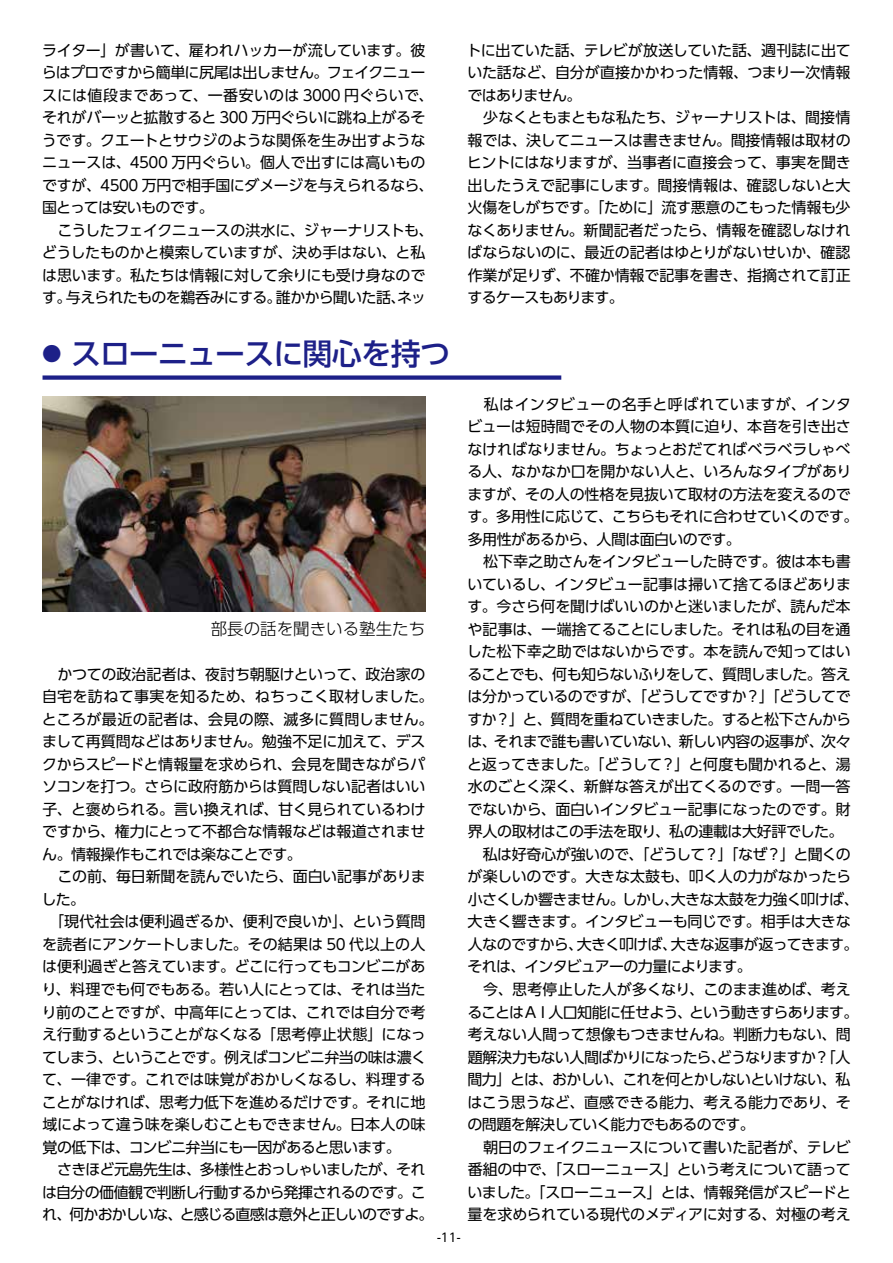
<style>
.page{position:relative;width:893px;height:1263px;background:#fff}
.page>*{position:absolute;margin:0;border:0;box-sizing:border-box;transform-origin:0 0}
.t1{font:500 30px "UD Shin Go Pr 6 N";letter-spacing:-.03em;color:#1d2088}
.t2{font:300 16.5px "UD Shin Go Pr 6 N";color:#000}
.t3{font:15px/22.5px "UD Shin Go Pr 6 N";letter-spacing:-.02em;color:#000}
.t4{font:12px "UD Shin Go Pr 6 N";color:#000}
.s1{font-size:19.5px}
</style>
<div class="page">
<div style="left:43px;top:375px;width:518px;height:5px;background:#1d2088"></div>
<img style="left:43px;top:397px;width:382px;height:214px">
<p class="t3" style="left:42px;top:38px;width:393px">ライター」が書いて、雇われハッカーが流しています。彼らはプロですから簡単に尻尾は出しません。フェイクニュースには値段まであって、一番安いのは 3000 円ぐらいで、それがバーッと拡散すると 300 万円ぐらいに跳ね上がるそうです。クエートとサウジのような関係を生み出すようなニュースは、4500 万円ぐらい。個人で出すには高いものですが、4500 万円で相手国にダメージを与えられるなら、国とっては安いものです。<br>　こうしたフェイクニュースの洪水に、ジャーナリストも、どうしたものかと模索していますが、決め手はない、と私は思います。私たちは情報に対して余りにも受け身なのです。与えられたものを鵜呑みにする。誰かから聞いた話、ネッ</p>
<p class="t3" style="left:466px;top:38px;width:386px">トに出ていた話、テレビが放送していた話、週刊誌に出ていた話など、自分が直接かかわった情報、つまり一次情報ではありません。<br>　少なくともまともな私たち、ジャーナリストは、間接情報では、決してニュースは書きません。間接情報は取材のヒントにはなりますが、当事者に直接会って、事実を聞き出したうえで記事にします。間接情報は、確認しないと大火傷をしがちです。「ために」流す悪意のこもった情報も少なくありません。新聞記者だったら、情報を確認しなければならないのに、最近の記者はゆとりがないせいか、確認作業が足りず、不確か情報で記事を書き、指摘されて訂正するケースもあります。</p>
<h1 class="t1" style="left:42px;top:330px;width:409px"><span class="s1">●</span> スローニュースに関心を持つ</h1>
<p class="t2" style="left:211px;top:615px;width:216px">部長の話を聞きいる塾生たち</p>
<p class="t3" style="left:42px;top:662px;width:393px">　かつての政治記者は、夜討ち朝駆けといって、政治家の自宅を訪ねて事実を知るため、ねちっこく取材しました。ところが最近の記者は、会見の際、滅多に質問しません。まして再質問などはありません。勉強不足に加えて、デスクからスピードと情報量を求められ、会見を聞きながらパソコンを打つ。さらに政府筋からは質問しない記者はいい子、と褒められる。言い換えれば、甘く見られているわけですから、権力にとって不都合な情報などは報道されません。情報操作もこれでは楽なことです。<br>　この前、毎日新聞を読んでいたら、面白い記事がありました。<br>　「現代社会は便利過ぎるか、便利で良いか」、という質問を読者にアンケートしました。その結果は 50 代以上の人は便利過ぎと答えています。どこに行ってもコンビニがあり、料理でも何でもある。若い人にとっては、それは当たり前のことですが、中高年にとっては、これでは自分で考え行動するということがなくなる「思考停止状態」になってしまう、ということです。例えばコンビニ弁当の味は濃くて、一律です。これでは味覚がおかしくなるし、料理することがなければ、思考力低下を進めるだけです。それに地域によって違う味を楽しむこともできません。日本人の味覚の低下は、コンビニ弁当にも一因があると思います。<br>　さきほど元島先生は、多様性とおっしゃいましたが、それは自分の価値観で判断し行動するから発揮されるのです。これ、何かおかしいな、と感じる直感は意外と正しいのですよ。</p>
<p class="t3" style="left:467px;top:392px;width:393px">　私はインタビューの名手と呼ばれていますが、インタビューは短時間でその人物の本質に迫り、本音を引き出さなければなりません。ちょっとおだてればベラベラしゃべる人、なかなか口を開かない人と、いろんなタイプがありますが、その人の性格を見抜いて取材の方法を変えるのです。多用性に応じて、こちらもそれに合わせていくのです。多用性があるから、人間は面白いのです。<br>　松下幸之助さんをインタビューした時です。彼は本も書いているし、インタビュー記事は掃いて捨てるほどあります。今さら何を聞けばいいのかと迷いましたが、読んだ本や記事は、一端捨てることにしました。それは私の目を通した松下幸之助ではないからです。本を読んで知ってはいることでも、何も知らないふりをして、質問しました。答えは分かっているのですが、「どうしてですか？」「どうしてですか？」と、質問を重ねていきました。すると松下さんからは、それまで誰も書いていない、新しい内容の返事が、次々と返ってきました。「どうして？」と何度も聞かれると、湯水のごとく深く、新鮮な答えが出てくるのです。一問一答でないから、面白いインタビュー記事になったのです。財界人の取材はこの手法を取り、私の連載は大好評でした。　私は好奇心が強いので、「どうして？」「なぜ？」と聞くのが楽しいのです。大きな太鼓も、叩く人の力がなかったら小さくしか響きません。しかし、大きな太鼓を力強く叩けば、大きく響きます。インタビューも同じです。相手は大きな人なのですから、大きく叩けば、大きな返事が返ってきます。それは、インタビュアーの力量によります。<br>　今、思考停止した人が多くなり、このまま進めば、考えることはＡＩ人口知能に任せよう、という動きすらあります。考えない人間って想像もつきませんね。判断力もない、問題解決力もない人間ばかりになったら、どうなりますか？「人間力」とは、おかしい、これを何とかしないといけない、私はこう思うなど、直感できる能力、考える能力であり、その問題を解決していく能力でもあるのです。<br>　朝日のフェイクニュースについて書いた記者が、テレビ番組の中で、「スローニュース」という考えについて語っていました。「スローニュース」とは、情報発信がスピードと量を求められている現代のメディアに対する、対極の考え</p>
<p class="t4" style="left:437px;top:1227px;width:25px">-11-</p>
</div>
